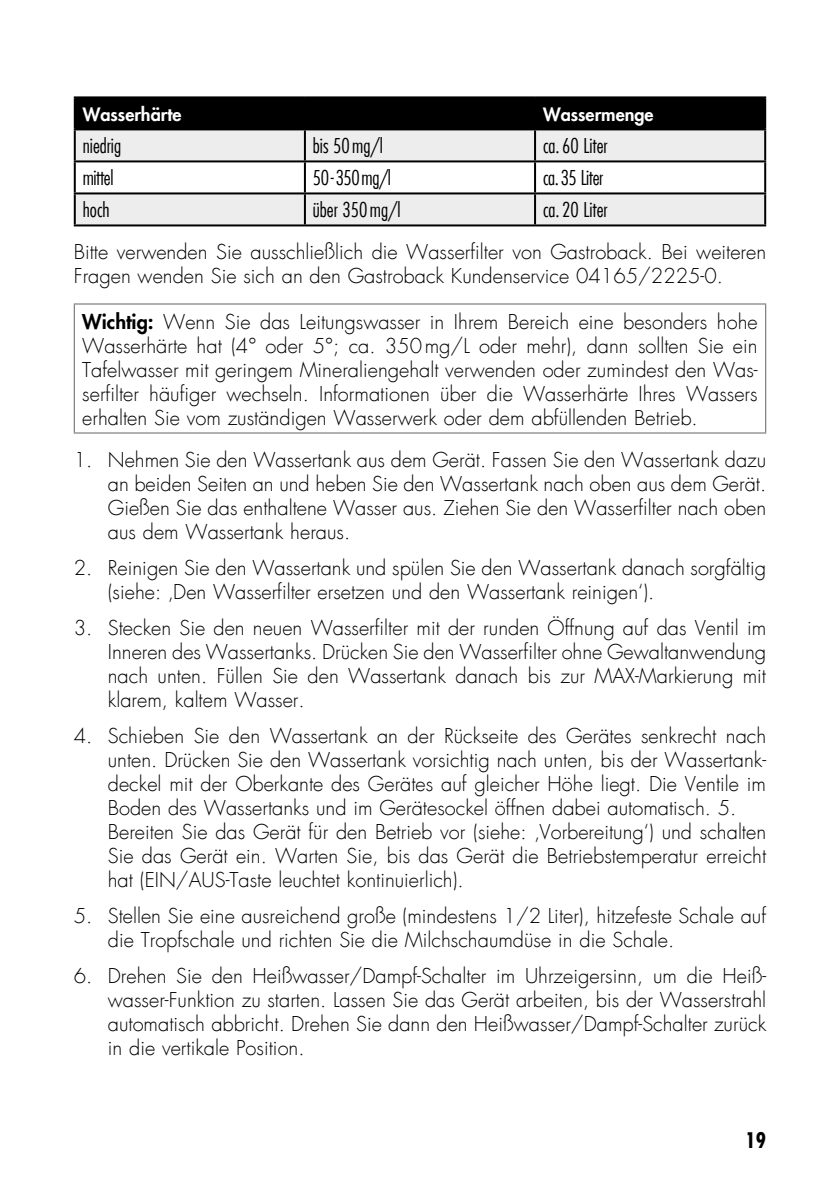
<style>
.page{position:relative;width:840px;height:1191px;background:#fff}
.page>*{position:absolute;margin:0;border:0;box-sizing:border-box;transform-origin:0 0}
.t1{font:700 condensed 21px "Futura LT";color:#000}
.t2{font:300 20px/24px "Futura LT";color:#000}
.t3{font:300 condensed 20px "Futura LT";color:#000}
.t4{font:300 condensed 20px "Futura LT";letter-spacing:-.02em;color:#000}
.t5{font:800 18px "Futura LT";color:#fff}
.s1{font-weight:800}
</style>
<div class="page">
<div style="left:76px;top:98px;width:687px;height:30px;background:#000"></div>
<svg style="left:76px;top:130px;width:687px;height:94px;fill:#ededed"></svg>
<hr style="left:74px;top:96px;width:231px;height:2px;background:#000">
<hr style="left:74px;top:98px;width:2px;height:30px;background:#000">
<hr style="left:305px;top:96px;width:229px;height:2px;background:#000">
<hr style="left:534px;top:96px;width:231px;height:2px;background:#000">
<hr style="left:533px;top:98px;width:2px;height:30px;background:#000">
<hr style="left:763px;top:98px;width:2px;height:30px;background:#000">
<hr style="left:74px;top:128px;width:231px;height:2px;background:#000">
<hr style="left:74px;top:130px;width:2px;height:30px;background:#000">
<hr style="left:305px;top:128px;width:229px;height:2px;background:#000">
<hr style="left:304px;top:130px;width:2px;height:30px;background:#000">
<hr style="left:534px;top:128px;width:231px;height:2px;background:#000">
<hr style="left:533px;top:130px;width:2px;height:30px;background:#000">
<hr style="left:763px;top:130px;width:2px;height:30px;background:#000">
<hr style="left:74px;top:160px;width:231px;height:2px;background:#000">
<hr style="left:74px;top:162px;width:2px;height:30px;background:#000">
<hr style="left:305px;top:160px;width:229px;height:2px;background:#000">
<hr style="left:304px;top:162px;width:2px;height:30px;background:#000">
<hr style="left:534px;top:160px;width:231px;height:2px;background:#000">
<hr style="left:533px;top:162px;width:2px;height:30px;background:#000">
<hr style="left:763px;top:162px;width:2px;height:30px;background:#000">
<hr style="left:74px;top:192px;width:231px;height:2px;background:#000">
<hr style="left:74px;top:194px;width:2px;height:30px;background:#000">
<hr style="left:305px;top:192px;width:229px;height:2px;background:#000">
<hr style="left:304px;top:194px;width:2px;height:30px;background:#000">
<hr style="left:534px;top:192px;width:231px;height:2px;background:#000">
<hr style="left:533px;top:194px;width:2px;height:30px;background:#000">
<hr style="left:763px;top:194px;width:2px;height:30px;background:#000">
<hr style="left:74px;top:224px;width:231px;height:2px;background:#000">
<hr style="left:305px;top:224px;width:229px;height:2px;background:#000">
<hr style="left:534px;top:224px;width:231px;height:2px;background:#000">
<hr style="left:74px;top:303px;width:691px;height:1px;background:#646363">
<hr style="left:74px;top:304px;width:1px;height:128px;background:#646363">
<hr style="left:764px;top:304px;width:1px;height:128px;background:#646363">
<hr style="left:74px;top:432px;width:691px;height:1px;background:#646363">
<p class="t5" style="left:83px;top:102px;width:100px">Wasserhärte</p>
<p class="t5" style="left:542px;top:102px;width:112px">Wassermenge</p>
<p class="t3" style="left:83px;top:134px;width:40px">niedrig</p>
<p class="t3" style="left:313px;top:134px;width:71px">bis 50mg/l</p>
<p class="t3" style="left:542px;top:134px;width:66px">ca. 60 Liter</p>
<p class="t3" style="left:83px;top:166px;width:32px">mittel</p>
<p class="t3" style="left:313px;top:166px;width:80px">50-350mg/l</p>
<p class="t4" style="left:542px;top:166px;width:62px">ca.35 Liter</p>
<p class="t3" style="left:83px;top:198px;width:28px">hoch</p>
<p class="t3" style="left:313px;top:198px;width:89px">über 350mg/l</p>
<p class="t3" style="left:542px;top:198px;width:66px">ca. 20 Liter</p>
<p class="t2" style="left:74px;top:241px;width:693px">Bitte verwenden Sie ausschließlich die Wasserfilter von Gastroback. Bei weiteren<br>Fragen wenden Sie sich an den Gastroback Kundenservice 04165/2225-0.</p>
<p class="t2" style="left:82px;top:310px;width:676px;text-align:justify"><span class="s1">Wichtig:</span> Wenn Sie das Leitungswasser in Ihrem Bereich eine besonders hohe Wasserhärte hat (4° oder 5°; ca. 350mg/L oder mehr), dann sollten Sie ein Tafelwasser mit geringem Mineraliengehalt verwenden oder zumindest den Was&shy;serfilter häufiger wechseln. Informationen über die Wasserhärte Ihres Wassers erhalten Sie vom zuständigen Wasserwerk oder dem abfüllenden Betrieb.</p>
<p class="t2" style="left:108px;top:448px;width:659px;text-align:justify;text-indent:-34px">1. Nehmen Sie den Wassertank aus dem Gerät. Fassen Sie den Wassertank dazu an beiden Seiten an und heben Sie den Wassertank nach oben aus dem Gerät.<br>Gießen Sie das enthaltene Wasser aus. Ziehen Sie den Wasserfilter nach oben aus dem Wassertank heraus.</p>
<p class="t2" style="left:108px;top:556px;width:659px;text-indent:-34px">2. Reinigen Sie den Wassertank und spülen Sie den Wassertank danach sorgfältig (siehe: ‚Den Wasserfilter ersetzen und den Wassertank reinigen‘).</p>
<p class="t2" style="left:108px;top:616px;width:659px;text-align:justify;text-indent:-34px">3. Stecken Sie den neuen Wasserfilter mit der runden Öffnung auf das Ventil im Inneren des Wassertanks. Drücken Sie den Wasserfilter ohne Gewaltanwendung nach unten. Füllen Sie den Wassertank danach bis zur MAX-Markierung mit klarem, kaltem Wasser.</p>
<p class="t2" style="left:108px;top:724px;width:659px;text-indent:-34px">4. Schieben Sie den Wassertank an der Rückseite des Gerätes senkrecht nach unten. Drücken Sie den Wassertank vorsichtig nach unten, bis der Wassertank&shy;deckel mit der Oberkante des Gerätes auf gleicher Höhe liegt. Die Ventile im Boden des Wassertanks und im Gerätesockel öffnen dabei automatisch. 5.<br>Bereiten Sie das Gerät für den Betrieb vor (siehe: ‚Vorbereitung‘) und schalten Sie das Gerät ein. Warten Sie, bis das Gerät die Betriebstemperatur erreicht hat (EIN/AUS-Taste leuchtet kontinuierlich).</p>
<p class="t2" style="left:108px;top:904px;width:659px;text-indent:-34px">5. Stellen Sie eine ausreichend große (mindestens 1/2 Liter), hitzefeste Schale auf die Tropfschale und richten Sie die Milchschaumdüse in die Schale.</p>
<p class="t2" style="left:108px;top:964px;width:659px;text-align:justify;text-indent:-34px">6. Drehen Sie den Heißwasser/Dampf-Schalter im Uhrzeigersinn, um die Heiß&shy;wasser-Funktion zu starten. Lassen Sie das Gerät arbeiten, bis der Wasserstrahl automatisch abbricht. Drehen Sie dann den Heißwasser/Dampf-Schalter zurück in die vertikale Position.</p>
<p class="t1" style="left:745px;top:1127px;width:22px">19</p>
</div>
